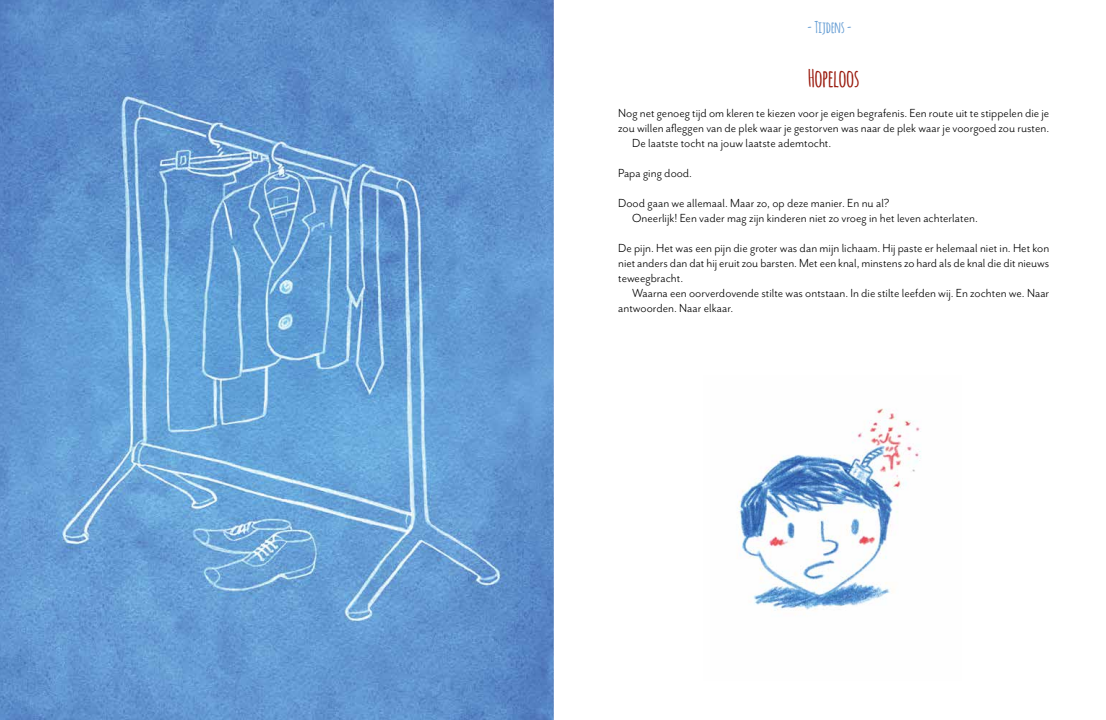
<style>
.page{position:relative;width:1106px;height:720px;background:#fff}
.page>*{position:absolute;margin:0;border:0;box-sizing:border-box;transform-origin:0 0}
.t1{font:700 24px "Amatic";color:#99190c}
.t2{font:700 16px "Amatic";color:#619bd3}
.t3{font:13.5px/15px "Mr Eaves San OT";color:#000}
.s1{color:#639bd3}
</style>
<div class="page">
<img style="left:0;top:0;width:553px;height:720px">
<img style="left:737px;top:408px;width:184px;height:203px">
<p class="t2" style="left:807px;top:15px;width:47px">- Tijde<span class="s1">ns -</span></p>
<h1 class="t1" style="left:808px;top:61px;width:53px">Hopeloos</h1>
<p class="t3" style="left:618px;top:105px;width:432px">Nog net genoeg tijd om kleren te kiezen voor je eigen begrafenis. Een route uit te stippelen die je</p>
<p class="t3" style="left:618px;top:120px;width:432px">zou willen afleggen van de plek waar je gestorven was naar de plek waar je voorgoed zou rusten.</p>
<p class="t3" style="left:632px;top:135px;width:201px">De laatste tocht na jouw laatste ademtocht.</p>
<p class="t3" style="left:618px;top:165px;width:75px">Papa ging dood.</p>
<p class="t3" style="left:632px;top:195px;width:347px;text-indent:-14px">Dood gaan we allemaal. Maar zo, op deze manier. En nu al?<br>Oneerlijk! Een vader mag zijn kinderen niet zo vroeg in het leven achterlaten.</p>
<p class="t3" style="left:618px;top:240px;width:432px;text-align:justify">De pijn. Het was een pijn die groter was dan mijn lichaam. Hij paste er helemaal niet in. Het kon niet anders dan dat hij eruit zou barsten. Met een knal, minstens zo hard als de knal die dit nieuws teweegbracht.</p>
<p class="t3" style="left:618px;top:285px;width:432px;text-indent:14px">Waarna een oorverdovende stilte was ontstaan. In die stilte leefden wij. En zochten we. Naar antwoorden. Naar elkaar.</p>
</div>
